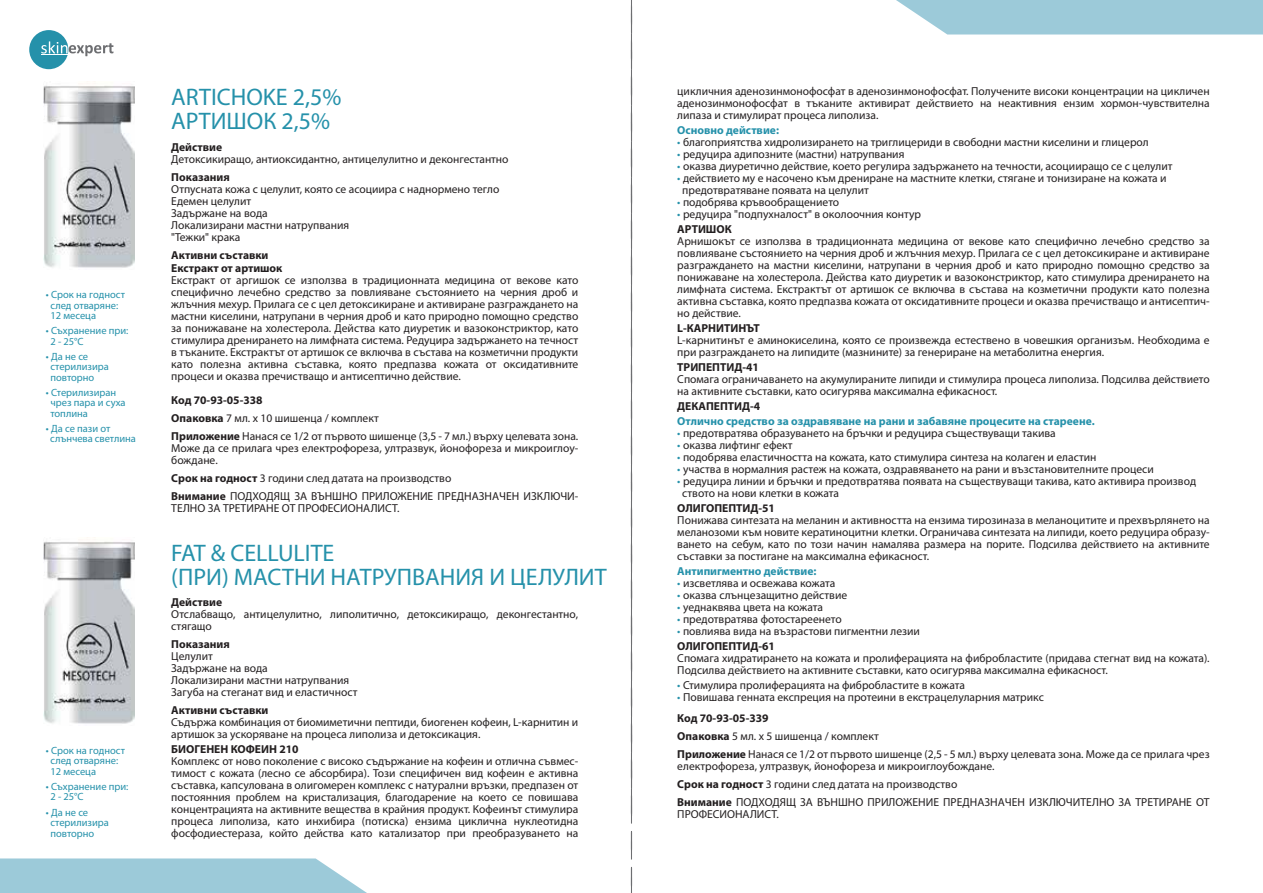
<style>
.page{position:relative;width:1263px;height:893px;background:#fff}
.page>*{position:absolute;margin:0;border:0;box-sizing:border-box;transform-origin:0 0}
.t1{font:24px/24px "Myriad Pro";color:#2591aa}
.t2{font:11.55px/12px "Myriad Pro";color:#231f20}
.t3{font:700 11.55px/12.8px "Myriad Pro";color:#231f20}
.t4{font:700 11.55px "Myriad Pro";color:#2591aa}
.t5{font:10.5px/10.5px "Myriad Pro";color:#2591aa}
.s1{font-weight:700}
.s2{color:#2591aa}
</style>
<div class="page">
<img style="left:44px;top:81px;width:90px;height:187px">
<div style="left:29px;top:30px;width:39px;height:39px;background:#2591aa;border-radius:50%"></div>
<svg style="left:41px;top:41px;width:72px;height:15px"></svg>
<svg style="left:0;top:858px;width:367px;height:35px;background:#a4cedc"></svg>
<svg style="left:896px;top:0;width:367px;height:35px;background:#a4cedc"></svg>
<img style="left:44px;top:537px;width:90px;height:187px">
<svg style="left:631px;top:0;width:1px;height:893px"></svg>
<p class="t5" style="left:50px;top:289px;width:76px;text-indent:-4px">• Срок на годност след отваряне:<br>12 месеца</p>
<p class="t5" style="left:50px;top:325px;width:80px;text-indent:-4px">• Съхранение при:<br>2 - 25°С</p>
<p class="t5" style="left:50px;top:351px;width:60px;text-indent:-4px">• Да не се стерилизира повторно</p>
<p class="t5" style="left:50px;top:387px;width:77px;text-indent:-4px">• Стерилизиран чрез пара и суха топлина</p>
<p class="t5" style="left:50px;top:423px;width:87px;text-indent:-4px">• Да се пази от слънчева светлина</p>
<p class="t5" style="left:50px;top:745px;width:76px;text-indent:-4px">• Срок на годност след отваряне:<br>12 месеца</p>
<p class="t5" style="left:50px;top:781px;width:80px;text-indent:-4px">• Съхранение при:<br>2 - 25°С</p>
<p class="t5" style="left:50px;top:806px;width:60px;text-indent:-4px">• Да не се стерилизира повторно</p>
<h1 class="t1" style="left:171px;top:85px;width:172px">ARTICHOKE 2,5%<br>АРТИШОК 2,5%</h1>
<p class="t3" style="left:171px;top:140px;width:52px">Действие</p>
<p class="t2" style="left:171px;top:153px;width:339px">Детоксикиращо, антиоксидантно, антицелулитно и деконгестантно</p>
<p class="t3" style="left:171px;top:171px;width:60px">Показания</p>
<p class="t2" style="left:171px;top:183px;width:330px">Отпусната кожа с целулит, която се асоциира с наднормено тегло<br>Едемен целулит<br>Задържане на вода<br>Локализирани мастни натрупвания<br>"Тежки" крака</p>
<p class="t3" style="left:171px;top:249px;width:113px">Активни съставки<br>Екстракт от артишок</p>
<p class="t2" style="left:171px;top:274px;width:409px;text-align:justify">Екстракт от аргишок се използва в традиционната медицина от векове като специфично лечебно средство за повлияване състоянието на черния дроб и жлъчния мехур. Прилага се с цел детоксикиране и активиране разграждането на мастни киселини, натрупани в черния дроб и като природно помощно средство за понижаване на холестерола. Действа като диуретик и вазоконстриктор, като стимулира дренирането на лимфната система. Редуцира задържането на течност в тъканите. Екстрактът от артишок се включва в състава на козметични продукти като полезна активна съставка, която предпазва кожата от оксидативните процеси и оказва пречистващо и антисептично действие.</p>
<p class="t2" style="left:171px;top:391px;width:408px;line-height:18px"><span class="s1">Код 70-93-05-338<br>Опаковка</span> 7 мл. х 10 шишенца / комплект<br><span class="s1">Приложение</span> Нанася се 1/2 от първото шишенце (3,5 - 7 мл.) върху целевата зона.</p>
<p class="t2" style="left:171px;top:442px;width:409px">Може да се прилага чрез електрофореза, ултразвук, йонофореза и микроиглоу&shy;бождане.</p>
<p class="t2" style="left:171px;top:469px;width:409px;line-height:18px"><span class="s1">Срок на годност</span> 3 години след датата на производство<br><span class="s1">Внимание</span> ПОДХОДЯЩ ЗА ВЪНШНО ПРИЛОЖЕНИЕ ПРЕДНАЗНАЧЕН ИЗКЛЮЧИ-</p>
<p class="t2" style="left:171px;top:502px;width:230px">ТЕЛНО ЗА ТРЕТИРАНЕ ОТ ПРОФЕСИОНАЛИСТ.</p>
<h1 class="t1" style="left:171px;top:541px;width:437px">FAT &amp; CELLULITE<br>(ПРИ) МАСТНИ НАТРУПВАНИЯ И ЦЕЛУЛИТ</h1>
<p class="t3" style="left:171px;top:596px;width:52px">Действие</p>
<p class="t2" style="left:171px;top:608px;width:409px">Отслабващо, антицелулитно, липолитично, детоксикиращо, деконгестантно, стягащо</p>
<p class="t3" style="left:171px;top:638px;width:60px">Показания</p>
<p class="t2" style="left:171px;top:650px;width:188px">Целулит<br>Задържане на вода<br>Локализирани мастни натрупвания<br>Загуба на стеганат вид и еластичност</p>
<p class="t3" style="left:171px;top:704px;width:99px">Активни съставки</p>
<p class="t2" style="left:171px;top:716px;width:409px">Съдържа комбинация от биомиметични пептиди, биогенен кофеин, L-карнитин и артишок за ускоряване на процеса липолиза и детоксикация.</p>
<p class="t3" style="left:171px;top:743px;width:129px">БИОГЕНЕН КОФЕИН 210</p>
<p class="t2" style="left:171px;top:755px;width:409px;text-align:justify">Комплекс от ново поколение с високо съдържание на кофеин и отлична съвмес&shy;тимост с кожата (лесно се абсорбира). Този специфичен вид кофеин е активна съставка, капсулована в олигомерен комплекс с натурални връзки, предпазен от постоянния проблем на кристализация, благодарение на което се повишава концентрацията на активните вещества в крайния продукт. Кофеинът стимулира процеса липолиза, като инхибира (потиска) ензима циклична нуклеотидна фосфодиестераза, който действа като катализатор при преобразуването на</p>
<p class="t2" style="left:677px;top:85px;width:534px;text-align:justify">цикличния аденозинмонофосфат в аденозинмонофосфат. Получените високи концентрации на цикличен аденозинмонофосфат в тъканите активират действието на неактивния ензим хормон-чувствителна липаза и стимулират процеса липолиза.</p>
<p class="t4" style="left:677px;top:123px;width:103px">Основно действие:</p>
<p class="t2" style="left:677px;top:136px;width:473px"><span class="s2">•</span> благоприятства хидролизирането на триглицериди в свободни мастни киселини и глицерол</p>
<p class="t2" style="left:677px;top:148px;width:229px"><span class="s2">•</span> редуцира адипозните (мастни) натрупвания</p>
<p class="t2" style="left:677px;top:160px;width:497px"><span class="s2">•</span> оказва диуретично действие, което регулира задържането на течности, асоцииращо се с целулит</p>
<p class="t2" style="left:682px;top:172px;width:486px;text-indent:-5px"><span class="s2">•</span> действието му е насочено към дрениране на мастните клетки, стягане и тонизиране на кожата и предотвратяване появата на целулит</p>
<p class="t2" style="left:677px;top:196px;width:163px"><span class="s2">•</span> подобрява кръвообращението</p>
<p class="t2" style="left:677px;top:206px;width:245px;line-height:15px"><span class="s2">•</span> редуцира "подпухналост" в околоочния контур<br><span class="s1">АРТИШОК</span></p>
<p class="t2" style="left:677px;top:235px;width:534px;text-align:justify">Арнишокът се използва в традиционната медицина от векове като специфично лечебно средство за повлияване състоянието на черния дроб и жлъчния мехур. Прилага се с цел детоксикиране и активиране разграждането на мастни киселини, натрупани в черния дроб и като природно помощно средство за понижаване на холестерола. Действа като диуретик и вазоконстриктор, като стимулира дренирането на лимфната система. Екстрактът от артишок се включва в състава на козметични продукти като полезна активна съставка, която предпазва кожата от оксидативните процеси и оказва пречистващо и антисептич&shy;но действие.</p>
<p class="t3" style="left:677px;top:321px;width:84px">L-КАРНИТИНЪТ</p>
<p class="t2" style="left:677px;top:334px;width:534px">L-карнитинът е аминокиселина, която се произвежда естествено в човешкия организъм. Необходима е при разграждането на липидите (мазнините) за генериране на метаболитна енергия.</p>
<p class="t3" style="left:677px;top:360px;width:83px">ТРИПЕПТИД-41</p>
<p class="t2" style="left:677px;top:373px;width:534px">Спомага ограничаването на акумулираните липиди и стимулира процеса липолиза. Подсилва действието на активните съставки, като осигурява максимална ефикасност.</p>
<p class="t3" style="left:677px;top:399px;width:84px">ДЕКАПЕПТИД-4</p>
<p class="t4" style="left:677px;top:414px;width:419px">Отлично средство за оздравяване на рани и забавяне процесите на стареене.</p>
<p class="t2" style="left:677px;top:427px;width:380px"><span class="s2">•</span> предотвратява образуването на бръчки и редуцира съществуващи такива</p>
<p class="t2" style="left:677px;top:439px;width:117px"><span class="s2">•</span> оказва лифтинг ефект</p>
<p class="t2" style="left:677px;top:451px;width:421px"><span class="s2">•</span> подобрява еластичността на кожата, като стимулира синтеза на колаген и еластин</p>
<p class="t2" style="left:677px;top:463px;width:478px"><span class="s2">•</span> участва в нормалния растеж на кожата, оздравяването на рани и възстановителните процеси</p>
<p class="t2" style="left:682px;top:475px;width:515px;text-indent:-5px"><span class="s2">•</span> редуцира линии и бръчки и предотвратява появата на съществуващи такива, като активира производ ството на нови клетки в кожата</p>
<p class="t3" style="left:677px;top:501px;width:99px">ОЛИГОПЕПТИД-51</p>
<p class="t2" style="left:677px;top:514px;width:534px;text-align:justify">Понижава синтезата на меланин и активността на ензима тирозиназа в меланоцитите и прехвърлянето на меланозоми към новите кератиноцитни клетки. Ограничава синтезата на липиди, което редуцира образу&shy;ването на себум, като по този начин намалява размера на порите. Подсилва действието на активните съставки за постигане на максимална ефикасност.</p>
<p class="t4" style="left:677px;top:564px;width:141px">Антипигментно действие:</p>
<p class="t2" style="left:677px;top:577px;width:160px"><span class="s2">•</span> изсветлява и освежава кожата</p>
<p class="t2" style="left:677px;top:589px;width:171px"><span class="s2">•</span> оказва слънцезащитно действие</p>
<p class="t2" style="left:677px;top:601px;width:147px"><span class="s2">•</span> уеднаквява цвета на кожата</p>
<p class="t2" style="left:677px;top:613px;width:166px"><span class="s2">•</span> предотвратява фотостареенето</p>
<p class="t2" style="left:677px;top:623px;width:244px;line-height:15px"><span class="s2">•</span> повлиява вида на възрастови пигментни лезии<br><span class="s1">ОЛИГОПЕПТИД-61</span></p>
<p class="t2" style="left:677px;top:652px;width:534px">Спомага хидратирането на кожата и пролиферацията на фибробластите (придава стегнат вид на кожата).<br>Подсилва действието на активните съставки, като осигурява максимална ефикасност.</p>
<p class="t2" style="left:677px;top:679px;width:289px"><span class="s2">•</span> Стимулира пролиферацията на фибробластите в кожата</p>
<p class="t2" style="left:677px;top:687px;width:368px;line-height:21px"><span class="s2">•</span> Повишава генната експреция на протеини в екстрацелуларния матрикс<br><span class="s1">Код 70-93-05-339</span></p>
<p class="t2" style="left:677px;top:727px;width:534px;line-height:18px"><span class="s1">Опаковка</span> 5 мл. х 5 шишенца / комплект<br><span class="s1">Приложение</span> Нанася се 1/2 от първото шишенце (2,5 - 5 мл.) върху целевата зона. Може да се прилага чрез</p>
<p class="t2" style="left:677px;top:757px;width:534px;line-height:18px">електрофореза, ултразвук, йонофореза и микроиглоубождане.<br><span class="s1">Срок на годност</span> 3 години след датата на производство<br><span class="s1">Внимание</span> ПОДХОДЯЩ ЗА ВЪНШНО ПРИЛОЖЕНИЕ ПРЕДНАЗНАЧЕН ИЗКЛЮЧИТЕЛНО ЗА ТРЕТИРАНЕ ОТ</p>
<p class="t2" style="left:677px;top:808px;width:103px">ПРОФЕСИОНАЛИСТ.</p>
</div>
